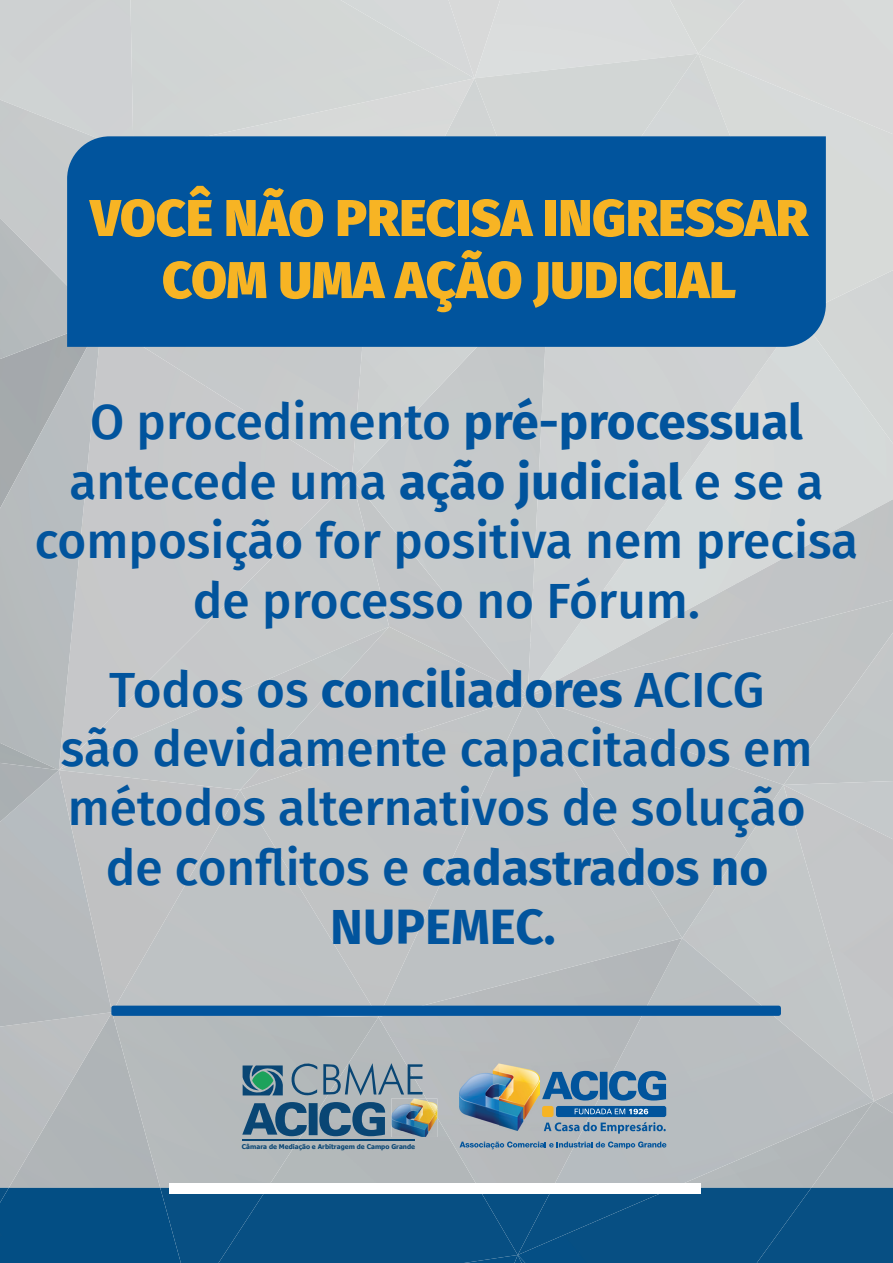
<style>
.page{position:relative;width:893px;height:1263px;background:#fff}
.page>*{position:absolute;margin:0;border:0;box-sizing:border-box;transform-origin:0 0}
.t1{font:900 51.75px/62.1px "Fira Sans";color:#f7b424;text-align:center}
.t2{font:500 49.5px/59.4px "Fira Sans";color:#01549d;text-align:center}
.t3{font:700 6.6px "Tahoma";color:#094674}
.s1{font-weight:700}
</style>
<div class="page">
<img style="left:604px;top:499px;width:289px;height:101px">
<img style="left:566px;top:600px;width:327px;height:96px">
<div style="left:783px;top:633px;width:110px;height:460px;background:#c1c4c6"></div>
<div style="left:799px;top:315px;width:94px;height:129px;background:#d5d8d8"></div>
<div style="left:799px;top:54px;width:94px;height:261px;background:#d7dad8"></div>
<div style="left:698px;top:0;width:46px;height:54px;background:#d7d9d9"></div>
<img style="left:783px;top:781px;width:110px;height:58px">
<div style="left:133px;top:0;width:341px;height:78px;background:#d3d6d5"></div>
<div style="left:0;top:0;width:133px;height:100px;background:#cfd1d3"></div>
<div style="left:0;top:1027px;width:112px;height:161px;background:#b6babc"></div>
<img style="left:0;top:100px;width:133px;height:118px">
<img style="left:0;top:218px;width:67px;height:102px">
<div style="left:112px;top:1017px;width:266px;height:171px;background:#b5babb"></div>
<img style="left:874px;top:1093px;width:19px;height:8px">
<div style="left:874px;top:1101px;width:19px;height:87px;background:#b1b6b8"></div>
<div style="left:698px;top:54px;width:101px;height:82px;background:#d7dad8"></div>
<div style="left:753px;top:347px;width:46px;height:33px;background:#d5d8d8"></div>
<img style="left:549px;top:483px;width:115px;height:107px">
<img style="left:663px;top:483px;width:17px;height:23px">
<img style="left:549px;top:589px;width:55px;height:54px">
<img style="left:549px;top:642px;width:17px;height:54px">
<img style="left:474px;top:54px;width:224px;height:82px">
<div style="left:389px;top:478px;width:160px;height:218px;background:#c6c9cb"></div>
<div style="left:474px;top:78px;width:75px;height:58px;background:#d3d6d5"></div>
<img style="left:367px;top:347px;width:182px;height:131px">
<div style="left:206px;top:347px;width:161px;height:131px;background:#c6c9cb"></div>
<div style="left:206px;top:478px;width:183px;height:149px;background:#c6c9ca"></div>
<div style="left:205px;top:386px;width:98px;height:235px;background:#c8c9cb"></div>
<div style="left:302px;top:447px;width:50px;height:81px;background:#c9cacc"></div>
<svg style="left:205px;top:620px;width:5px;height:5px"></svg>
<img style="left:0;top:320px;width:101px;height:423px">
<img style="left:0;top:743px;width:59px;height:20px">
<img style="left:0;top:763px;width:59px;height:59px">
<div style="left:783px;top:785px;width:91px;height:153px;background:#c4c6c8"></div>
<img style="left:682px;top:938px;width:192px;height:250px">
<div style="left:682px;top:696px;width:101px;height:242px;background:#c1c4c5"></div>
<div style="left:378px;top:1017px;width:304px;height:166px;background:#b7babd"></div>
<img style="left:528px;top:696px;width:154px;height:321px">
<div style="left:389px;top:627px;width:139px;height:69px;background:#c2c4c6"></div>
<div style="left:378px;top:696px;width:150px;height:321px;background:#c0c3c4"></div>
<div style="left:59px;top:627px;width:330px;height:163px;background:#c3c6c7"></div>
<div style="left:112px;top:790px;width:266px;height:227px;background:#c1c3c4"></div>
<img style="left:59px;top:770px;width:181px;height:242px">
<div style="left:0;top:1188px;width:160px;height:75px;background:#034e84"></div>
<img style="left:0;top:1188px;width:9px;height:15px">
<div style="left:267px;top:1188px;width:490px;height:75px;background:#074f83"></div>
<div style="left:160px;top:1188px;width:107px;height:75px;background:#074f83"></div>
<div style="left:757px;top:1188px;width:136px;height:75px;background:#074f83"></div>
<div style="left:553px;top:1193px;width:120px;height:62px;background:#074f83"></div>
<div style="left:478px;top:1193px;width:75px;height:62px;background:#074f83"></div>
<div style="left:169px;top:1183px;width:532px;height:10px;background:#fff"></div>
<svg style="left:544px;top:1122px;width:122px;height:11px"></svg>
<img style="left:460px;top:1063px;width:80px;height:67px">
<svg style="left:542px;top:1071px;width:124px;height:29px;background:#5080aa"></svg>
<div style="left:556px;top:1106px;width:110px;height:11px;background:#01549c;border-radius:2px"></div>
<div style="left:542px;top:1106px;width:12px;height:11px;background:#f7b424;border-radius:2px"></div>
<svg style="left:575px;top:1109px;width:73px;height:5px"></svg>
<svg style="left:460px;top:1141px;width:206px;height:8px;background:#7897b1"></svg>
<img style="left:392px;top:1098px;width:45px;height:39px">
<img style="left:426px;top:1098px;width:11px;height:19px">
<svg style="left:242px;top:1102px;width:143px;height:34px;background:#547893"></svg>
<svg style="left:291px;top:1062px;width:132px;height:34px;background:#8d9faa"></svg>
<svg style="left:243px;top:1065px;width:40px;height:30px"></svg>
<hr style="left:242px;top:1139px;width:173px;height:2px;background:#094674">
<div style="left:111px;top:1006px;width:670px;height:10px;background:#01549d;border:4px solid #01549d"></div>
<div style="left:67px;top:136px;width:759px;height:211px;background:#01549d"></div>
<p class="t1" style="left:90px;top:182px;width:719px">VOCÊ NÃO PRECISA INGRESSAR<br>COM UMA AÇÃO JUDICIAL</p>
<p class="t2" style="left:35px;top:390px;width:825px">O procedimento <span class="s1">pré-processual </span>antecede uma <span class="s1">ação judicial</span> e se a composição for positiva nem precisa de processo no Fórum.</p>
<p class="t2" style="left:61px;top:657px;width:753px">Todos os <span class="s1">conciliadores</span> ACICG<br>são devidamente capacitados em métodos alternativos de solução de conflitos e <span class="s1">cadastrados no<br>NUPEMEC.</span></p>
<p class="t3" style="left:242px;top:1142px;width:175px">Câmara de Mediação e Arbitragem de Campo Grande</p>
</div>
